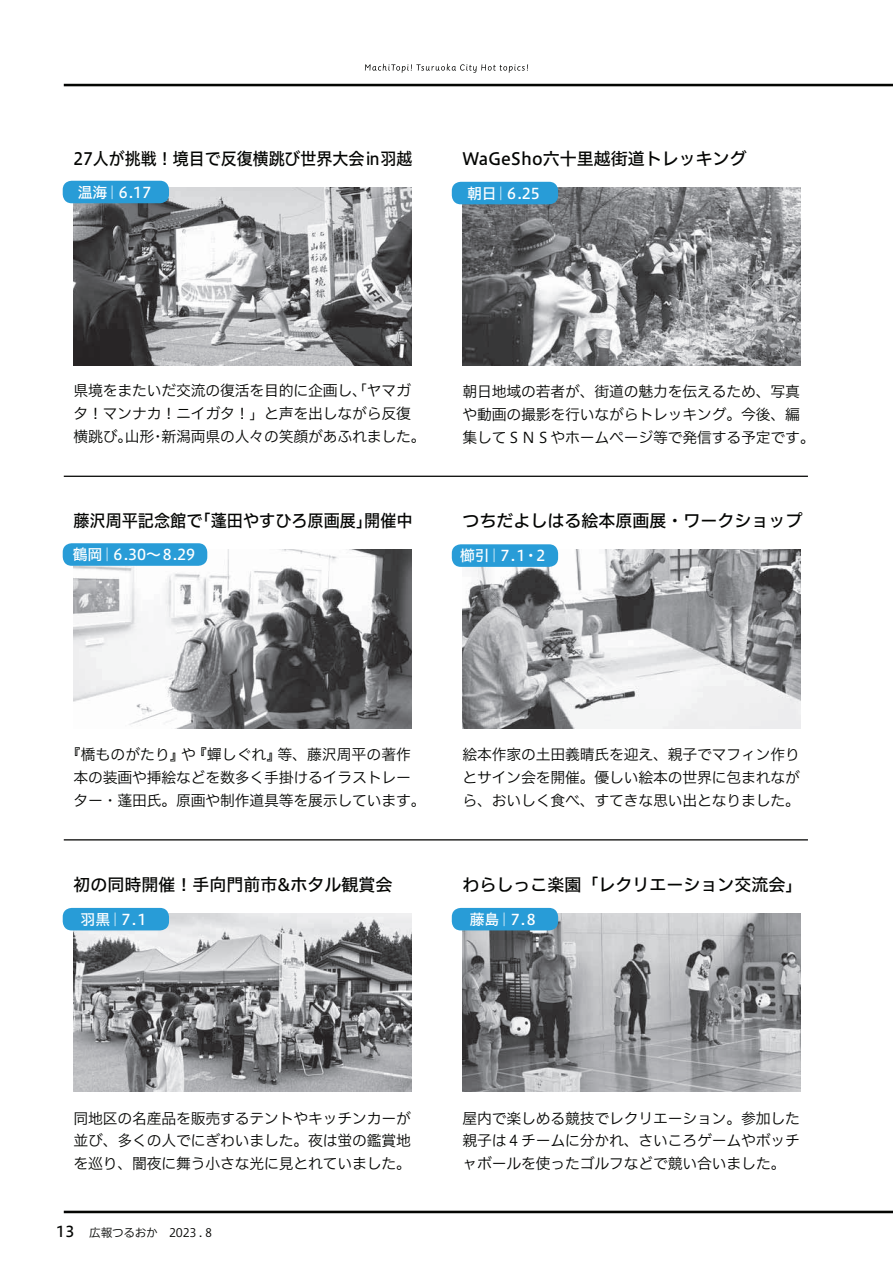
<style>
.page{position:relative;width:893px;height:1263px;background:#fff}
.page>*{position:absolute;margin:0;border:0;box-sizing:border-box;transform-origin:0 0}
.t1{font:16.95px "Hiragino UD Sans F Std N W5 90 msp RKSJ H";color:#040503}
.t2{font:16.95px "Hiragino UD Sans F Std N W5 90 msp RKSJ H";color:#040503;scale:.95 1}
.t3{font:16.95px "Hiragino UD Sans F Std N W5 90 msp RKSJ H";color:#040503;scale:.94 1}
.t4{font:14.85px/22.8px "Hiragino UD Sans F Std N W3 90 msp RKSJ H";letter-spacing:-.015em;color:#040503}
.t5{font:14.85px "Hiragino UD Sans F Std N W5 90 msp RKSJ H";color:#fff}
.t6{font:11.7px "Hiragino UD Sans F Std N W3 90 msp RKSJ H";letter-spacing:-.025em;color:#040503}
.s1{font-family:"Hiragino UD Sans F Std W5 90 msp RKSJ H"}
.s2{font-family:"Hiragino UD Sans F Std N W5 90 msp RKSJ H";font-size:14.85px}
</style>
<div class="page">
<hr style="left:64px;top:84px;width:829px;height:2px;background:#040503">
<hr style="left:64px;top:1211px;width:829px;height:2px;background:#040503">
<hr style="left:64px;top:476px;width:744px;height:1px;background:#040503">
<hr style="left:64px;top:839px;width:744px;height:1px;background:#040503">
<svg style="left:365px;top:64px;width:163px;height:9px"></svg>
<img style="left:73px;top:550px;width:338px;height:178px">
<div style="left:63px;top:543px;width:144px;height:23px;background:#289cd7;border-radius:9px"></div>
<img style="left:73px;top:187px;width:338px;height:179px">
<div style="left:63px;top:181px;width:106px;height:22px;background:#289cd7;border-radius:9px"></div>
<img style="left:462px;top:550px;width:338px;height:178px">
<div style="left:452px;top:544px;width:106px;height:23px;background:#289cd7;border-radius:9px"></div>
<img style="left:73px;top:913px;width:338px;height:179px">
<div style="left:63px;top:908px;width:106px;height:22px;background:#289cd7;border-radius:9px"></div>
<img style="left:462px;top:913px;width:338px;height:179px">
<div style="left:452px;top:908px;width:106px;height:22px;background:#289cd7;border-radius:9px"></div>
<img style="left:462px;top:187px;width:338px;height:179px">
<div style="left:452px;top:182px;width:106px;height:22px;background:#289cd7;border-radius:9px"></div>
<p class="t3" style="left:73px;top:152px;width:362px">27人が挑戦！境目で反復横跳び世界大会㏌羽越</p>
<p class="t5" style="left:78px;top:186px;width:75px">温海｜６.17</p>
<p class="t1" style="left:462px;top:152px;width:286px">WaGeSho六十里越街道トレッキング</p>
<p class="t5" style="left:467px;top:188px;width:74px"><span class="s1">朝日</span>｜６.25</p>
<p class="t4" style="left:73px;top:381px;width:354px">県境をまたいだ交流の復活を目的に企画し、「ヤマガタ！マンナカ！ニイガタ！」と声を出しながら反復横跳び。山形・新潟両県の人々の笑顔があふれました。</p>
<p class="t4" style="left:462px;top:382px;width:354px">朝日地域の若者が、街道の魅力を伝えるため、写真や動画の撮影を行いながらトレッキング。今後、編集してＳＮＳやホームページ等で発信する予定です。</p>
<p class="t2" style="left:73px;top:515px;width:359px">藤沢周平記念館で「蓬田やすひろ原画展」開催中</p>
<p class="t1" style="left:462px;top:515px;width:342px">つちだよしはる絵本原画展・ワークショップ</p>
<p class="t5" style="left:73px;top:549px;width:124px">鶴岡｜６.30～８.29</p>
<p class="t5" style="left:460px;top:550px;width:89px"><span class="s1">櫛</span>引｜７.１・２</p>
<p class="t4" style="left:73px;top:745px;width:354px;text-indent:-7px">『橋ものがたり』や『蟬しぐれ』等、藤沢周平の著作本の装画や挿絵などを数多く手掛けるイラストレーター・蓬田氏。原画や制作道具等を展示しています。</p>
<p class="t4" style="left:462px;top:745px;width:339px;text-align:justify">絵本作家の土田義晴氏を迎え、親子でマフィン作りとサイン会を開催。優しい絵本の世界に包まれながら、おいしく食べ、すてきな思い出となりました。</p>
<p class="t1" style="left:73px;top:878px;width:321px">初の同時開催！手向門前市&amp;ホタル観賞会</p>
<p class="t1" style="left:462px;top:878px;width:342px">わらしっこ楽園「レクリエーション交流会」</p>
<p class="t5" style="left:81px;top:914px;width:71px"><span class="s1">羽黒</span>｜７.１</p>
<p class="t5" style="left:470px;top:914px;width:71px"><span class="s1">藤島</span>｜７.８</p>
<p class="t4" style="left:73px;top:1108px;width:339px;text-align:justify">同地区の名産品を販売するテントやキッチンカーが並び、多くの人でにぎわいました。夜は蛍の鑑賞地を巡り、闇夜に舞う小さな光に見とれていました。</p>
<p class="t6" style="left:56px;top:1228px;width:157px"><span class="s2">13</span> 広報つるおか　2023 . 8</p>
<p class="t4" style="left:462px;top:1108px;width:339px;text-align:justify">屋内で楽しめる競技でレクリエーション。参加した親子は４チームに分かれ、さいころゲームやボッチャボールを使ったゴルフなどで競い合いました。</p>
</div>
